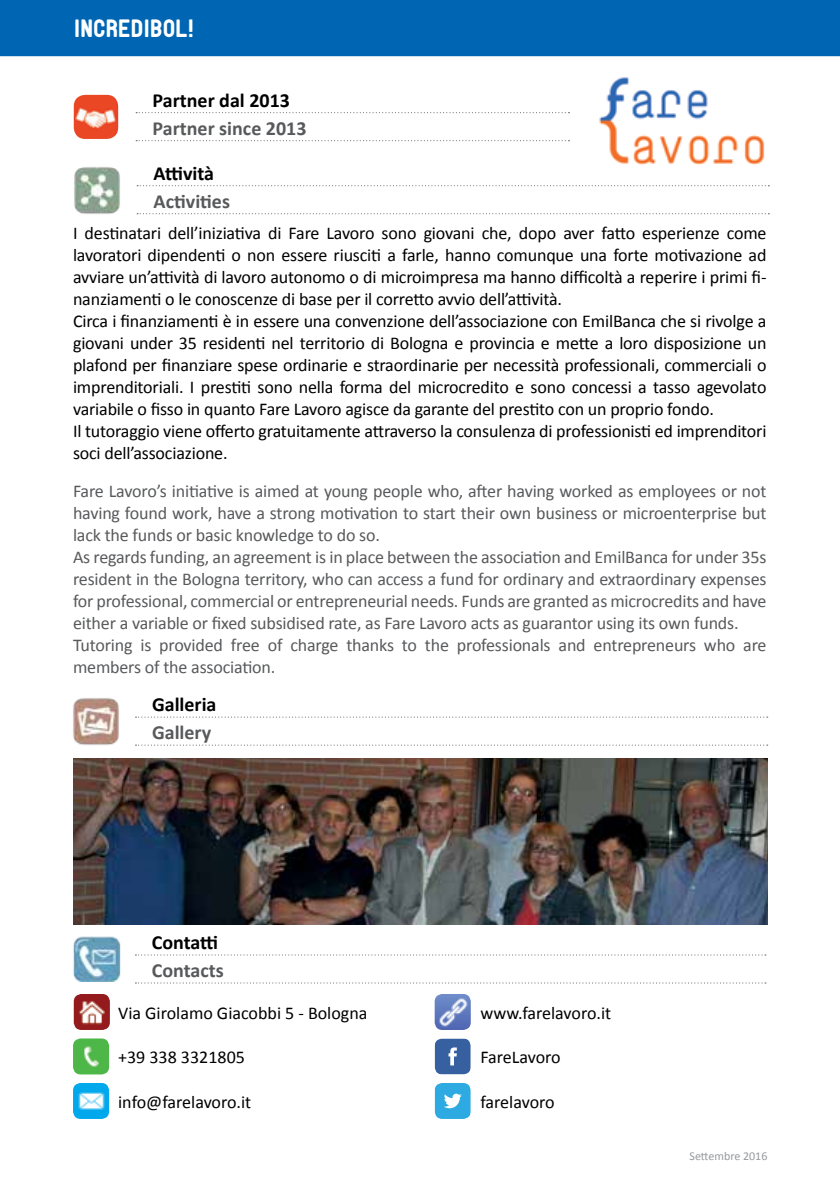
<style>
.page{position:relative;width:840px;height:1191px;background:#fff}
.page>*{position:absolute;margin:0;border:0;box-sizing:border-box;transform-origin:0 0}
.t1{font:24px "PTF NORDIC Round";color:#fff}
.t2{font:700 20px "Calibri";color:#58595b}
.t3{font:700 20px "Calibri";color:#000}
.t4{font:18px/22px "Calibri";letter-spacing:-.01em;color:#000}
.t5{font:18px/22px "Calibri";letter-spacing:-.01em;color:#58595b}
.t6{font:12px "Calibri";color:#97999c}
</style>
<div class="page">
<div style="left:0;top:0;width:839px;height:56px;background:#0066b3"></div>
<img style="left:73px;top:698px;width:46px;height:47px">
<svg style="left:135px;top:716px;width:632px;height:1px"></svg>
<svg style="left:135px;top:744px;width:632px;height:1px"></svg>
<img style="left:74px;top:95px;width:44px;height:44px">
<svg style="left:136px;top:112px;width:433px;height:1px"></svg>
<svg style="left:136px;top:140px;width:433px;height:1px"></svg>
<img style="left:73px;top:936px;width:48px;height:45px">
<svg style="left:135px;top:954px;width:630px;height:1px"></svg>
<svg style="left:135px;top:982px;width:630px;height:1px"></svg>
<img style="left:74px;top:167px;width:46px;height:47px">
<svg style="left:137px;top:185px;width:632px;height:1px"></svg>
<svg style="left:137px;top:213px;width:632px;height:1px"></svg>
<img style="left:73px;top:1038px;width:36px;height:36px">
<img style="left:73px;top:1083px;width:36px;height:36px">
<svg style="left:434px;top:1038px;width:36px;height:36px"></svg>
<img style="left:434px;top:994px;width:36px;height:36px">
<svg style="left:434px;top:1083px;width:36px;height:36px"></svg>
<img style="left:599px;top:77px;width:166px;height:88px">
<img style="left:74px;top:994px;width:36px;height:36px">
<img style="left:73px;top:758px;width:694px;height:166px">
<h1 class="t1" style="left:74px;top:18px;width:121px">INCREDIBOL!</h1>
<p class="t3" style="left:152px;top:87px;width:139px">Partner dal 2013</p>
<p class="t2" style="left:152px;top:115px;width:155px">Partner since 2013</p>
<p class="t3" style="left:153px;top:160px;width:62px">Attività</p>
<p class="t2" style="left:153px;top:188px;width:78px">Activities</p>
<p class="t4" style="left:73px;top:222px;width:694px">I destinatari dell’iniziativa di Fare Lavoro sono giovani che, dopo aver fatto esperienze come lavoratori dipendenti o non essere riusciti a farle, hanno comunque una forte motivazione ad avviare un’attività di lavoro autonomo o di microimpresa ma hanno difficoltà a reperire i primi fi&shy;nanziamenti o le conoscenze di base per il corretto avvio dell’attività.<br>Circa i finanziamenti è in essere una convenzione dell’associazione con EmilBanca che si rivolge a giovani under 35 residenti nel territorio di Bologna e provincia e mette a loro disposizione un plafond per finanziare spese ordinarie e straordinarie per necessità professionali, commerciali o imprenditoriali. I prestiti sono nella forma del microcredito e sono concessi a tasso agevolato variabile o fisso in quanto Fare Lavoro agisce da garante del prestito con un proprio fondo.<br>Il tutoraggio viene offerto gratuitamente attraverso la consulenza di professionisti ed imprenditori soci dell’associazione.</p>
<p class="t5" style="left:73px;top:480px;width:694px">Fare Lavoro’s initiative is aimed at young people who, after having worked as employees or not having found work, have a strong motivation to start their own business or microenterprise but lack the funds or basic knowledge to do so.<br>As regards funding, an agreement is in place between the association and EmilBanca for under 35s resident in the Bologna territory, who can access a fund for ordinary and extraordinary expenses for professional, commercial or entrepreneurial needs. Funds are granted as microcredits and have either a variable or fixed subsidised rate, as Fare Lavoro acts as guarantor using its own funds.<br>Tutoring is provided free of charge thanks to the professionals and entrepreneurs who are members of the association.</p>
<p class="t3" style="left:152px;top:691px;width:66px">Galleria</p>
<p class="t2" style="left:152px;top:719px;width:61px">Gallery</p>
<p class="t3" style="left:152px;top:929px;width:68px">Contatti</p>
<p class="t2" style="left:152px;top:957px;width:73px">Contacts</p>
<p class="t4" style="left:118px;top:1001px;width:251px">Via Girolamo Giacobbi 5 - Bologna</p>
<p class="t4" style="left:480px;top:1001px;width:132px">www.farelavoro.it</p>
<p class="t4" style="left:118px;top:1046px;width:128px">+39 338 3321805</p>
<p class="t4" style="left:480px;top:1046px;width:82px">FareLavoro</p>
<p class="t4" style="left:480px;top:1090px;width:76px">farelavoro</p>
<p class="t4" style="left:118px;top:1090px;width:135px">info@farelavoro.it</p>
<p class="t6" style="left:689px;top:1148px;width:79px">Settembre 2016</p>
</div>
